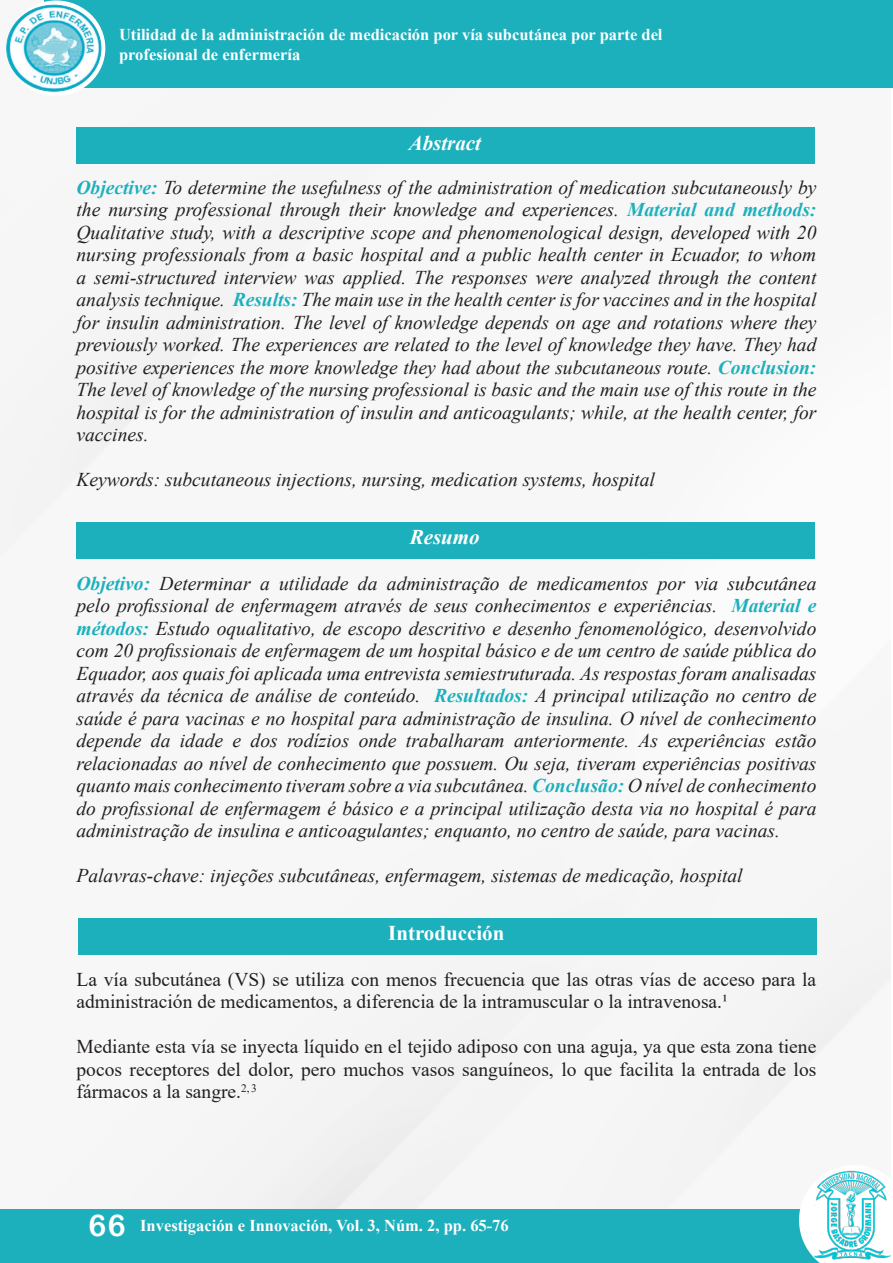
<style>
.page{position:relative;width:893px;height:1263px;background:#fff}
.page>*{position:absolute;margin:0;border:0;box-sizing:border-box;transform-origin:0 0}
.t1{font:italic 700 21px "Times New Roman";color:#fff}
.t2{font:700 21px "Times New Roman";color:#fff}
.t3{font:italic 19.5px/22.5px "Times New Roman";color:#231f20;text-align:justify}
.t4{font:19.5px/22.5px "Times New Roman";color:#231f20}
.t5{font:700 16.5px/19.8px "Times New Roman";color:#fff}
.s1{font-weight:700;color:#1cb0bd}
.s2{font-family:"Arial Rounded MT Bold";font-weight:400;font-size:30px}
</style>
<div class="page">
<img style="left:0;top:40px;width:891px;height:1169px">
<div style="left:0;top:1209px;width:870px;height:54px;background:#1cb0bd"></div>
<svg style="left:799px;top:1165px;width:92px;height:87px"></svg>
<div style="left:44px;top:0;width:848px;height:88px;background:#1cb0bd"></div>
<svg style="left:7px;top:0;width:98px;height:96px"></svg>
<img style="left:7px;top:5px;width:94px;height:86px">
<img style="left:809px;top:1168px;width:82px;height:95px">
<div style="left:77px;top:128px;width:738px;height:36px;background:#1cb0bd"></div>
<div style="left:76px;top:522px;width:739px;height:36px;background:#1cb0bd"></div>
<div style="left:78px;top:918px;width:739px;height:36px;background:#1cb0bd"></div>
<p class="t5" style="left:119px;top:24px;width:545px">Utilidad de la administración de medicación por vía subcutánea por parte del profesional de enfermería</p>
<p class="t1" style="left:409px;top:128px;width:74px">Abstract</p>
<p class="t3" style="left:77px;top:175px;width:741px"><span class="s1">Objective:</span> To determine the usefulness of the administration of medication subcutaneously by the nursing professional through their knowledge and experiences. <span class="s1">Material and methods:<br></span>Qualitative study, with a descriptive scope and phenomenological design, developed with 20 nursing professionals from a basic hospital and a public health center in Ecuador, to whom a semi-structured interview was applied. The responses were analyzed through the content analysis technique. <span class="s1">Results:</span> The main use in the health center is for vaccines and in the hospital for insulin administration. The level of knowledge depends on age and rotations where they previously worked. The experiences are related to the level of knowledge they have. They had positive experiences the more knowledge they had about the subcutaneous route. <span class="s1">Conclusion:<br></span>The level of knowledge of the nursing professional is basic and the main use of this route in the hospital is for the administration of insulin and anticoagulants; while, at the health center, for vaccines.</p>
<p class="t3" style="left:77px;top:468px;width:580px">Keywords: subcutaneous injections, nursing, medication systems, hospital</p>
<p class="t1" style="left:410px;top:523px;width:72px">Resumo</p>
<p class="t3" style="left:77px;top:571px;width:741px"><span class="s1">Objetivo:</span> Determinar a utilidade da administração de medicamentos por via subcutânea pelo profissional de enfermagem através de seus conhecimentos e experiências. <span class="s1">Material e métodos:</span> Estudo oqualitativo, de escopo descritivo e desenho fenomenológico, desenvolvido com 20 profissionais de enfermagem de um hospital básico e de um centro de saúde pública do Equador, aos quais foi aplicada uma entrevista semiestruturada. As respostas foram analisadas através da técnica de análise de conteúdo. <span class="s1">Resultados:</span> A principal utilização no centro de saúde é para vacinas e no hospital para administração de insulina. O nível de conhecimento depende da idade e dos rodízios onde trabalharam anteriormente. As experiências estão relacionadas ao nível de conhecimento que possuem. Ou seja, tiveram experiências positivas quanto mais conhecimento tiveram sobre a via subcutânea. <span class="s1">Conclusão:</span> O nível de conhecimento do profissional de enfermagem é básico e a principal utilização desta via no hospital é para administração de insulina e anticoagulantes; enquanto, no centro de saúde, para vacinas.</p>
<p class="t3" style="left:77px;top:864px;width:668px">Palavras-chave: injeções subcutâneas, enfermagem, sistemas de medicação, hospital</p>
<p class="t2" style="left:388px;top:918px;width:118px">Introducción</p>
<p class="t4" style="left:77px;top:967px;width:741px">La vía subcutánea (VS) se utiliza con menos frecuencia que las otras vías de acceso para la administración de medicamentos, a diferencia de la intramuscular o la intravenosa.1</p>
<p class="t4" style="left:77px;top:1035px;width:741px;text-align:justify">Mediante esta vía se inyecta líquido en el tejido adiposo con una aguja, ya que esta zona tiene pocos receptores del dolor, pero muchos vasos sanguíneos, lo que facilita la entrada de los fármacos a la sangre.<sup>2,3</sup></p>
<p class="t5" style="left:88px;top:1215px;width:422px"><span class="s2">66</span> Investigación e Innovación, Vol. 3, Núm. 2, pp. 65-76</p>
</div>
